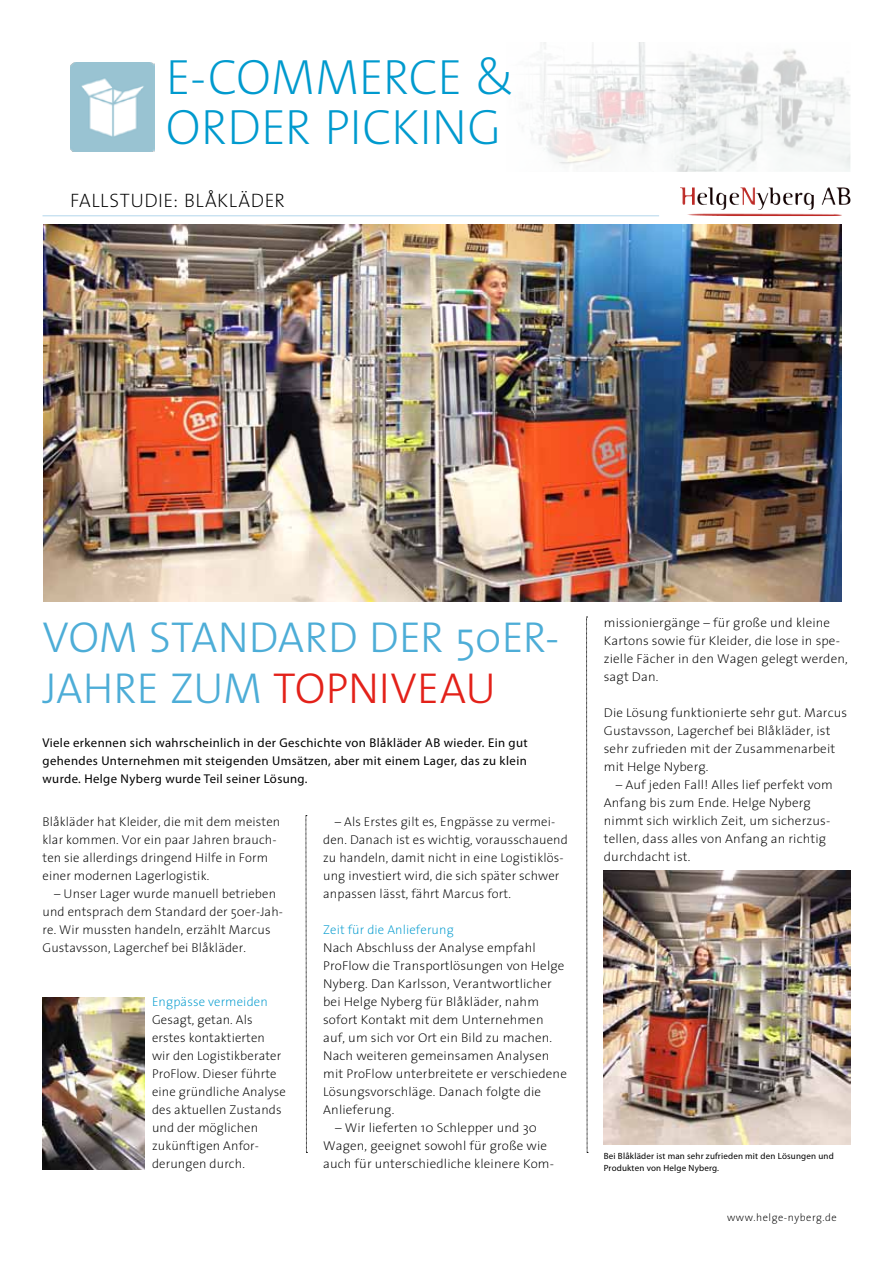
<style>
.page{position:relative;width:893px;height:1263px;background:#fff}
.page>*{position:absolute;margin:0;border:0;box-sizing:border-box;transform-origin:0 0}
.t1{font:200 49.95px/49.9px "The Sans";letter-spacing:-.015em;color:#009ace}
.t2{font:300 43.5px/51.8px "The Sans";letter-spacing:-.005em;color:#4dadd7}
.t3{font:200 19.5px "The Sans";letter-spacing:.03em;color:#000}
.t4{font:200 12.75px/18px "The Sans";letter-spacing:.01em;color:#000}
.t5{font:12.75px/18px "Myriad Pro";letter-spacing:.03em;color:#000;text-align:justify}
.t6{font:200 12.75px "The Sans";letter-spacing:.01em;color:#009ace}
.t7{font:200 10.5px "The Sans";letter-spacing:.05em;color:#000}
.t8{font:9px/12px "Myriad Pro";letter-spacing:.02em;color:#000}
.s1{color:#e32119}
</style>
<div class="page">
<img style="left:44px;top:225px;width:798px;height:377px">
<svg style="left:306px;top:815px;width:1px;height:338px"></svg>
<svg style="left:586px;top:617px;width:2px;height:536px"></svg>
<hr style="left:43px;top:216px;width:616px;height:1px;background:#b3d6eb">
<img style="left:526px;top:43px;width:123px;height:121px">
<img style="left:649px;top:49px;width:201px;height:123px">
<img style="left:821px;top:187px;width:14px;height:18px">
<img style="left:43px;top:997px;width:102px;height:173px">
<img style="left:604px;top:871px;width:246px;height:274px">
<img style="left:70px;top:62px;width:85px;height:89px">
<h1 class="t1" style="left:166px;top:50px;width:350px;text-indent:217px">rce &amp; order picking</h1>
<h1 class="t1" style="left:166px;top:50px;width:107px">e-comme</h1>
<h3 class="t3" style="left:70px;top:184px;width:216px">FALLSTUDIE: Blåkläde r</h3>
<h2 class="t2" style="left:43px;top:610px;width:518px">VOM STANDARD DER 50ER-<br>JAHRE ZUM <span class="s1">topNIVEAU</span></h2>
<p class="t5" style="left:43px;top:734px;width:487px">Viele erkennen sich wahrscheinlich in der Geschichte von Blåkläder AB wieder. Ein gut gehendes Unternehmen mit steigenden Umsätzen, aber mit einem Lager, das zu klein wurde. Helge Nyberg wurde Teil seiner Lösung.</p>
<p class="t4" style="left:43px;top:812px;width:239px">Blåkläder hat Kleider, die mit dem meisten klar kommen. Vor ein paar Jahren brauch&shy;ten sie allerdings dringend Hilfe in Form einer modernen Lagerlogistik.</p>
<p class="t4" style="left:43px;top:884px;width:242px;text-indent:12px">– Unser Lager wurde manuell betrieben und entsprach dem Standard der 50er-Jah&shy;re. Wir mussten handeln, erzählt Marcus Gustavsson, Lagerchef bei Blåkläder.</p>
<p class="t6" style="left:152px;top:991px;width:117px">Engpässe vermeiden</p>
<p class="t4" style="left:152px;top:1010px;width:135px">Gesagt, getan. Als erstes kontaktierten wir den Logistikberater<br>ProFlow. Dieser führte eine gründliche Analyse des aktuellen Zustands und der möglichen zukünftigen Anfor&shy;derungen durch.</p>
<p class="t4" style="left:323px;top:812px;width:246px;text-indent:12px">– Als Erstes gilt es, Engpässe zu vermei&shy;den. Danach ist es wichtig, vorausschauend zu handeln, damit nicht in eine Logistiklös&shy;ung investiert wird, die sich später schwer anpassen lässt, fährt Marcus fort.</p>
<p class="t6" style="left:323px;top:919px;width:132px">Zeit für die Anlieferung</p>
<p class="t4" style="left:323px;top:938px;width:245px">Nach Abschluss der Analyse empfahl ProFlow die Transportlösungen von Helge Nyberg. Dan Karlsson, Verantwortlicher bei Helge Nyberg für Blåkläder, nahm sofort Kontakt mit dem Unternehmen auf, um sich vor Ort ein Bild zu machen.<br>Nach weiteren gemeinsamen Analysen mit ProFlow unterbreitete er verschiedene Lösungsvorschläge. Danach folgte die Anlieferung.</p>
<p class="t4" style="left:323px;top:1118px;width:232px;text-align:center">– Wir lieferten 10 Schlepper und 30<br>Wagen, geeignet sowohl für große wie auch für unterschiedliche kleinere Kom-</p>
<p class="t4" style="left:604px;top:613px;width:245px">missioniergänge – für große und kleine Kartons sowie für Kleider, die lose in spe&shy;zielle Fächer in den Wagen gelegt werden, sagt Dan.</p>
<p class="t4" style="left:604px;top:703px;width:245px">Die Lösung funktionierte sehr gut. Marcus Gustavsson, Lagerchef bei Blåkläder, ist sehr zufrieden mit der Zusammenarbeit mit Helge Nyberg.</p>
<p class="t4" style="left:604px;top:775px;width:230px;text-indent:12px">– Auf jeden Fall! Alles lief perfekt vom Anfang bis zum Ende. Helge Nyberg nimmt sich wirklich Zeit, um sicherzus&shy;tellen, dass alles von Anfang an richtig durchdacht ist.</p>
<p class="t8" style="left:604px;top:1150px;width:231px">Bei Blåkläder ist man sehr zufrieden mit den Lösungen und<br>Produkten von Helge Nyberg.</p>
<p class="t7" style="left:727px;top:1209px;width:111px">www.helge-nyberg.de</p>
</div>
